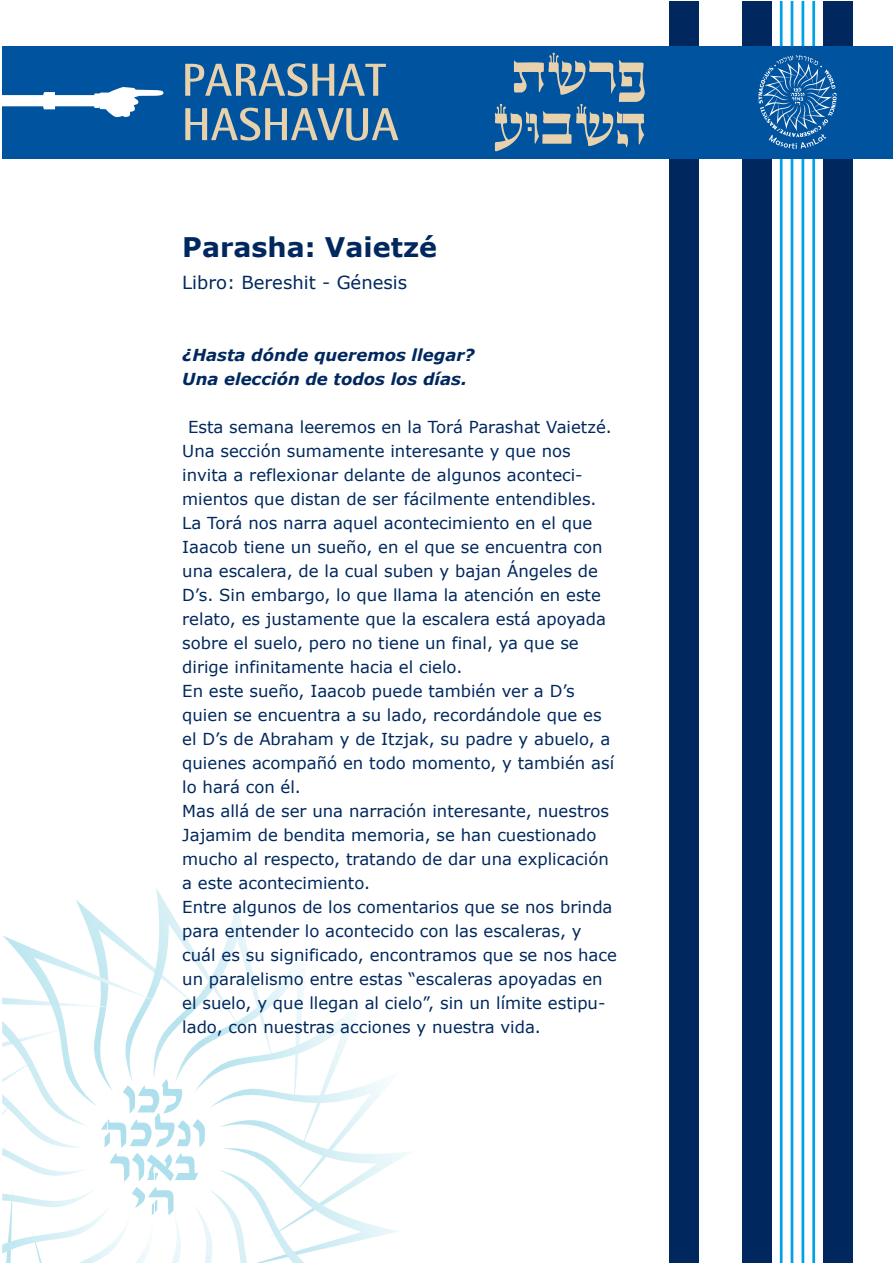
<style>
.page{position:relative;width:893px;height:1263px;background:#fff}
.page>*{position:absolute;margin:0;border:0;box-sizing:border-box;transform-origin:0 0}
.t1{font:700 27px "Verdana";color:#00285e}
.t2{font:18px "Verdana";color:#00285e}
.t3{font:16.5px/24px "Verdana";color:#00285e}
.t4{font:italic 700 16.5px/24px "Verdana";color:#00285e}
</style>
<div class="page">
<hr style="left:780px;top:1px;width:3px;height:1262px;background:#00a2e5">
<hr style="left:791px;top:1px;width:2px;height:1262px;background:#00a2e5">
<hr style="left:801px;top:1px;width:3px;height:1262px;background:#00a2e5">
<hr style="left:812px;top:1px;width:3px;height:1262px;background:#00a2e5">
<div style="left:669px;top:1px;width:30px;height:1262px;background:#00285e"></div>
<div style="left:742px;top:1px;width:30px;height:1262px;background:#00285e"></div>
<div style="left:823px;top:1px;width:30px;height:1262px;background:#00285e"></div>
<svg style="left:2px;top:888px;width:408px;height:375px"></svg>
<div style="left:2px;top:46px;width:891px;height:112px;background:#00539f"></div>
<svg style="left:185px;top:63px;width:213px;height:78px"></svg>
<svg style="left:2px;top:87px;width:162px;height:30px"></svg>
<svg style="left:758px;top:55px;width:79px;height:94px"></svg>
<svg style="left:495px;top:53px;width:150px;height:98px"></svg>
<h1 class="t1" style="left:182px;top:228px;width:256px">Parasha: Vaietzé</h1>
<p class="t2" style="left:182px;top:270px;width:226px">Libro: Bereshit - Génesis</p>
<p class="t4" style="left:182px;top:342px;width:294px">¿Hasta dónde queremos llegar?<br>Una elección de todos los días.</p>
<p class="t3" style="left:182px;top:415px;width:436px;text-indent:6px">Esta semana leeremos en la Torá Parashat Vaietzé.<br>Una sección sumamente interesante y que nos invita a reflexionar delante de algunos aconteci&shy;mientos que distan de ser fácilmente entendibles.<br>La Torá nos narra aquel acontecimiento en el que Iaacob tiene un sueño, en el que se encuentra con una escalera, de la cual suben y bajan Ángeles de D’s. Sin embargo, lo que llama la atención en este relato, es justamente que la escalera está apoyada sobre el suelo, pero no tiene un final, ya que se dirige infinitamente hacia el cielo.<br>En este sueño, Iaacob puede también ver a D’s quien se encuentra a su lado, recordándole que es el D’s de Abraham y de Itzjak, su padre y abuelo, a quienes acompañó en todo momento, y también así lo hará con él.<br>Mas allá de ser una narración interesante, nuestros Jajamim de bendita memoria, se han cuestionado mucho al respecto, tratando de dar una explicación a este acontecimiento.<br>Entre algunos de los comentarios que se nos brinda para entender lo acontecido con las escaleras, y cuál es su significado, encontramos que se nos hace un paralelismo entre estas “escaleras apoyadas en el suelo, y que llegan al cielo”, sin un límite estipu&shy;lado, con nuestras acciones y nuestra vida.</p>
</div>
